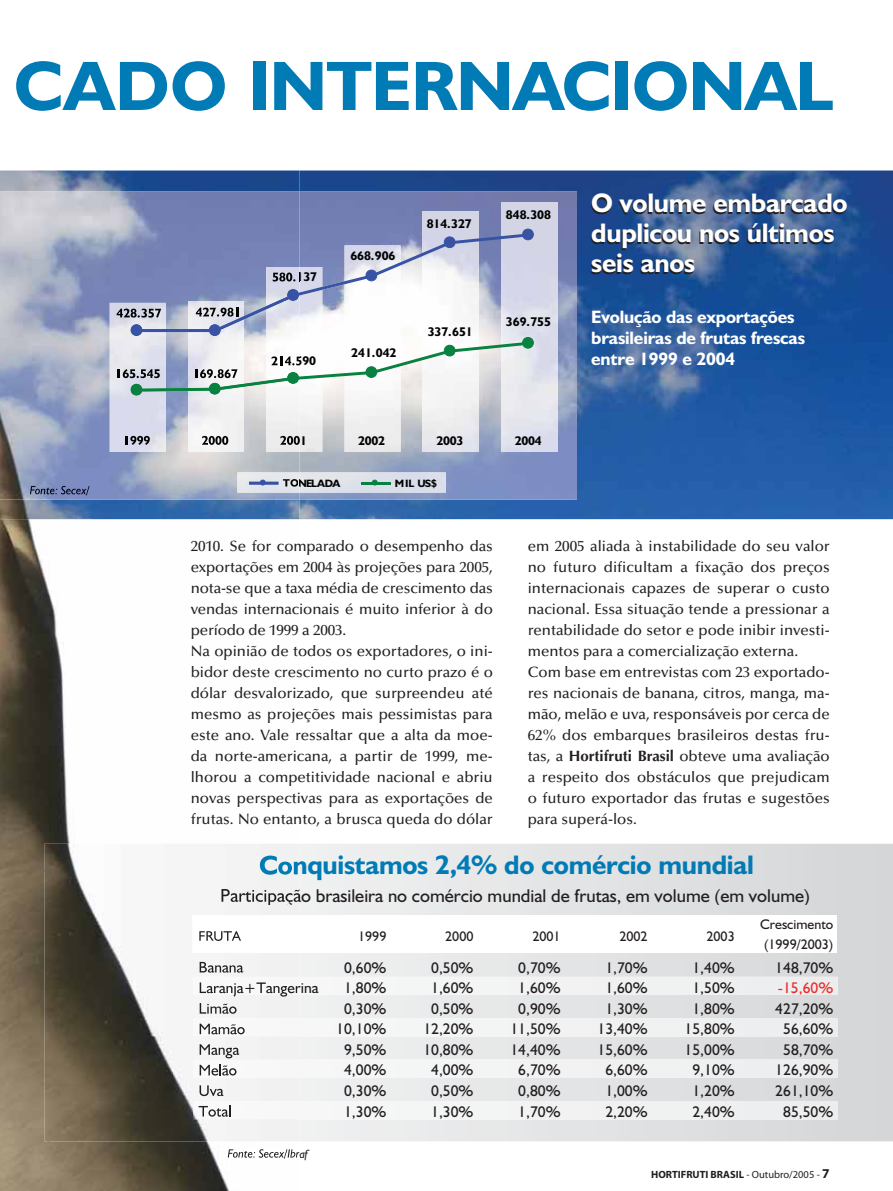
<style>
.page{position:relative;width:893px;height:1191px;background:#fff}
.page>*{position:absolute;margin:0;border:0;box-sizing:border-box;transform-origin:0 0}
.t1{font:700 70.35px "Humanist 521 BT";letter-spacing:-.01em;color:#007bb5}
.t2{font:700 27px/30px "Humanist 521 BT";letter-spacing:-.01em;color:#fff}
.t3{font:700 27px "Humanist 521 BT";letter-spacing:-.01em;color:#007bb5}
.t4{font:18.6px "Humanist 521 BT";color:#231f20}
.t5{font:700 18px/21px "Humanist 521 BT";letter-spacing:-.01em;color:#fff}
.t6{font:15.45px/20.5px "Humanist 521 BT";color:#231f20;text-align:center}
.t7{font:15.45px "Humanist 521 BT";color:#eb2d2e}
.t8{font:500 15px/21px "Optima";color:#231f20}
.t9{font:13.95px/19.6px "Humanist 521 BT";color:#231f20}
.t10{font:700 12.75px "Humanist 521 BT";letter-spacing:-.005em;color:#020303}
.t11{font:700 10.8px "Humanist 521 BT";letter-spacing:-.05em;color:#020303}
.t12{font:700 10.8px "Humanist 521 BT";letter-spacing:-.03em;color:#020303}
.t13{font:700 10.5px "Myriad";color:#231f20}
.s1{font-weight:700}
.s2{font-weight:400}
.s3{font-size:13.5px}
</style>
<div class="page">
<svg style="left:299px;top:844px;width:593px;height:297px;background:#e0e1e2"></svg>
<div style="left:299px;top:856px;width:453px;height:24px;background:#e5e6e7"></div>
<div style="left:299px;top:889px;width:410px;height:15px;background:#e7e8e8"></div>
<img style="left:299px;top:171px;width:593px;height:348px">
<img style="left:0;top:192px;width:577px;height:308px">
<div style="left:266px;top:396px;width:56px;height:56px;background:#efefef"></div>
<div style="left:344px;top:396px;width:56px;height:56px;background:#eee"></div>
<img style="left:423px;top:212px;width:56px;height:240px">
<img style="left:501px;top:203px;width:56px;height:249px">
<img style="left:237px;top:472px;width:209px;height:21px">
<hr style="left:361px;top:482px;width:29px;height:3px;background:#098140">
<svg style="left:372px;top:480px;width:6px;height:2px"></svg>
<div style="left:192px;top:915px;width:644px;height:38px;background:#fff"></div>
<div style="left:299px;top:1018px;width:538px;height:18px;background:#f2f2f3"></div>
<div style="left:299px;top:1060px;width:538px;height:18px;background:#f2f2f3"></div>
<div style="left:299px;top:1101px;width:538px;height:18px;background:#f2f2f3"></div>
<img style="left:0;top:495px;width:299px;height:375px">
<img style="left:0;top:870px;width:48px;height:321px">
<img style="left:48px;top:1141px;width:182px;height:50px">
<img style="left:45px;top:844px;width:254px;height:297px">
<img style="left:0;top:171px;width:299px;height:25px">
<img style="left:0;top:496px;width:299px;height:23px">
<img style="left:110px;top:303px;width:56px;height:149px">
<img style="left:188px;top:396px;width:56px;height:56px">
<svg style="left:117px;top:229px;width:417px;height:167px"></svg>
<svg style="left:126px;top:436px;width:24px;height:9px"></svg>
<svg style="left:202px;top:436px;width:26px;height:9px"></svg>
<svg style="left:280px;top:436px;width:20px;height:9px"></svg>
<img style="left:249px;top:482px;width:29px;height:3px">
<svg style="left:260px;top:480px;width:6px;height:5px"></svg>
<svg style="left:283px;top:479px;width:23px;height:8px"></svg>
<img style="left:30px;top:486px;width:60px;height:9px">
<img style="left:30px;top:486px;width:45px;height:8px">
<img style="left:192px;top:915px;width:107px;height:38px">
<img style="left:193px;top:977px;width:7px;height:18px">
<img style="left:193px;top:1018px;width:106px;height:18px">
<img style="left:193px;top:1060px;width:106px;height:18px">
<img style="left:193px;top:1101px;width:106px;height:18px">
<svg style="left:199px;top:931px;width:6px;height:10px"></svg>
<img style="left:206px;top:931px;width:35px;height:10px">
<svg style="left:200px;top:962px;width:637px;height:35px"></svg>
<svg style="left:200px;top:1003px;width:36px;height:11px"></svg>
<svg style="left:200px;top:1024px;width:45px;height:10px"></svg>
<svg style="left:200px;top:1044px;width:39px;height:14px"></svg>
<svg style="left:200px;top:1065px;width:36px;height:11px"></svg>
<svg style="left:199px;top:1085px;width:24px;height:11px"></svg>
<svg style="left:199px;top:1106px;width:31px;height:11px"></svg>
<img style="left:228px;top:1149px;width:71px;height:11px">
<img style="left:228px;top:1149px;width:44px;height:9px">
<img style="left:260px;top:856px;width:39px;height:24px">
<img style="left:221px;top:889px;width:78px;height:15px">
<h1 class="t1" style="left:14px;top:62px;width:821px">CADO INTERNACIONAL</h1>
<p class="t10" style="left:350px;top:251px;width:47px">668.906</p>
<p class="t10" style="left:351px;top:349px;width:47px">241.042</p>
<p class="t10" style="left:426px;top:219px;width:47px">814.327</p>
<p class="t10" style="left:427px;top:327px;width:47px">337.651</p>
<p class="t10" style="left:506px;top:210px;width:47px">848.308</p>
<p class="t10" style="left:506px;top:318px;width:47px">369.755</p>
<p class="t10" style="left:358px;top:436px;width:29px">2002</p>
<p class="t10" style="left:436px;top:436px;width:29px">2003</p>
<p class="t10" style="left:514px;top:436px;width:29px">2004</p>
<p class="t11" style="left:283px;top:479px;width:59px">TONELADA</p>
<p class="t12" style="left:395px;top:479px;width:43px">MIL US$</p>
<h2 class="t2" style="left:591px;top:190px;width:258px">O volume embarcado duplicou nos últimos seis anos</h2>
<p class="t5" style="left:591px;top:308px;width:215px">Evolução das exportações brasileiras de frutas frescas entre 1999 e 2004</p>
<p class="t8" style="left:191px;top:537px;width:303px">2010. Se for comparado o desempenho das exportações em 2004 às projeções para 2005, nota-se que a taxa média de crescimento das vendas internacionais é muito inferior à do período de 1999 a 2003.<br>Na opinião de todos os exportadores, o ini&shy;bidor deste crescimento no curto prazo é o dólar desvalorizado, que surpreendeu até mesmo as projeções mais pessimistas para este ano. Vale ressaltar que a alta da moe&shy;da norte-americana, a partir de 1999, me&shy;lhorou a competitividade nacional e abriu novas perspectivas para as exportações de frutas. No entanto, a brusca queda do dólar</p>
<p class="t8" style="left:527px;top:537px;width:303px">em 2005 aliada à instabilidade do seu valor no futuro dificultam a fixação dos preços internacionais capazes de superar o custo nacional. Essa situação tende a pressionar a rentabilidade do setor e pode inibir investi&shy;mentos para a comercialização externa.<br>Com base em entrevistas com 23 exportado&shy;res nacionais de banana, citros, manga, ma&shy;mão, melão e uva, responsáveis por cerca de 62% dos embarques brasileiros destas fru&shy;tas, a <span class="s1">Hortifruti Brasil</span> obteve uma avaliação a respeito dos obstáculos que prejudicam o futuro exportador das frutas e sugestões para superá-los.</p>
<h2 class="t3" style="left:259px;top:856px;width:496px">Conquistamos 2,4% do comércio mundial</h2>
<p class="t4" style="left:220px;top:889px;width:591px">Participação brasileira no comércio mundial de frutas, em volume (em volume)</p>
<p class="t9" style="left:358px;top:928px;width:30px">1999</p>
<p class="t6" style="left:336px;top:959px;width:52px">0,60%<br>1,80%<br>0,30%<br>10,10%<br>9,50%<br>4,00%<br>0,30%<br>1,30%</p>
<p class="t9" style="left:445px;top:928px;width:30px">2000</p>
<p class="t6" style="left:423px;top:959px;width:52px">0,50%<br>1,60%<br>0,50%<br>12,20%<br>10,80%<br>4,00%<br>0,50%<br>1,30%</p>
<p class="t9" style="left:532px;top:928px;width:30px">2001</p>
<p class="t6" style="left:510px;top:959px;width:52px">0,70%<br>1,60%<br>0,90%<br>11,50%<br>14,40%<br>6,70%<br>0,80%<br>1,70%</p>
<p class="t9" style="left:619px;top:928px;width:30px">2002</p>
<p class="t6" style="left:597px;top:959px;width:52px">1,70%<br>1,60%<br>1,30%<br>13,40%<br>15,60%<br>6,60%<br>1,00%<br>2,20%</p>
<p class="t9" style="left:706px;top:928px;width:30px">2003</p>
<p class="t6" style="left:684px;top:959px;width:52px">1,40%<br>1,50%<br>1,80%<br>15,80%<br>15,00%<br>9,10%<br>1,20%<br>2,40%</p>
<p class="t9" style="left:760px;top:916px;width:74px">Crescimento (1999/2003)</p>
<p class="t6" style="left:775px;top:959px;width:59px">148,70%</p>
<p class="t7" style="left:777px;top:983px;width:57px">-15,60%</p>
<p class="t6" style="left:775px;top:1000px;width:59px">427,20%<br>56,60%<br>58,70%<br>126,90%<br>261,10%<br>85,50%</p>
<p class="t13" style="left:651px;top:1170px;width:180px">HORTIFRUTI BRASIL <span class="s2">- Outubro/2005 -</span> <span class="s3">7</span></p>
</div>
